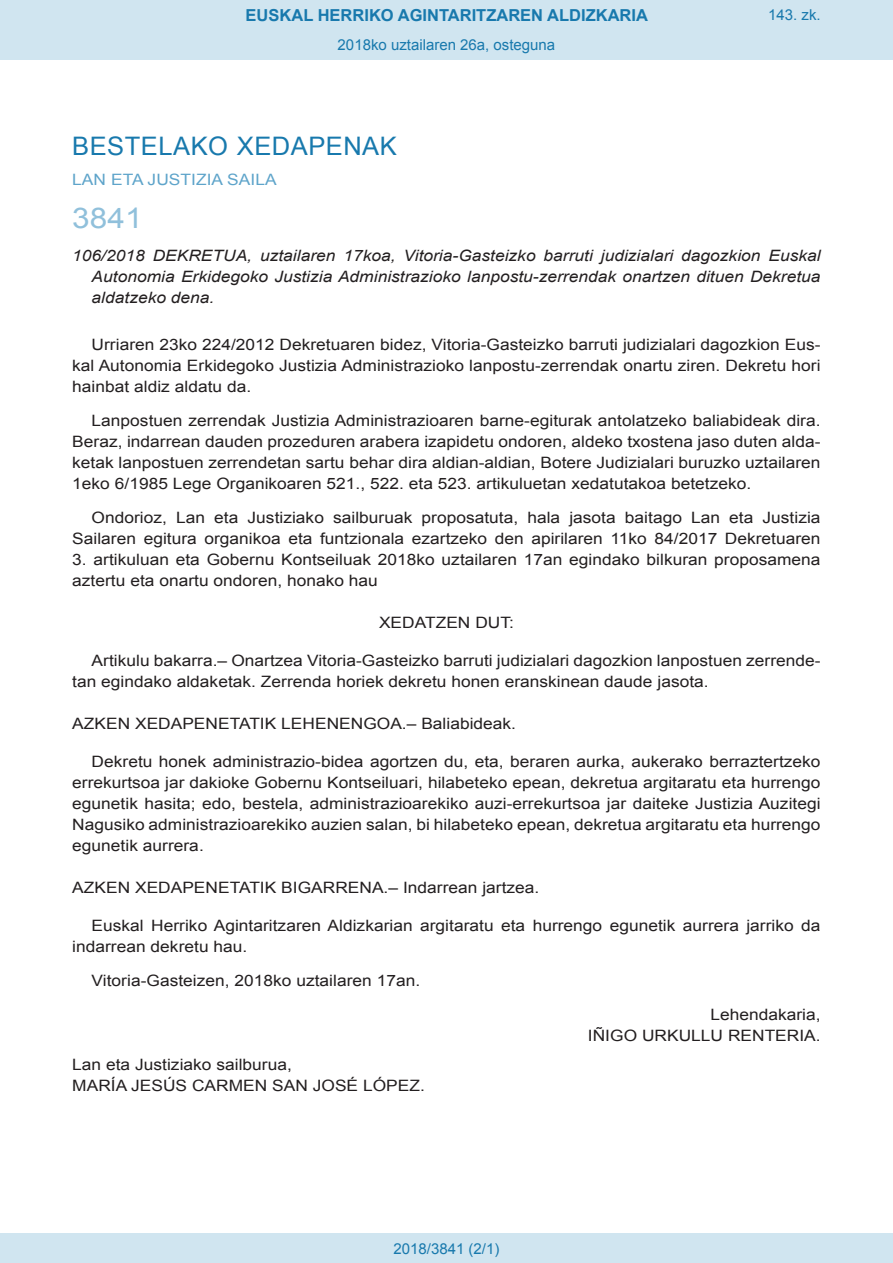
<style>
.page{position:relative;width:893px;height:1263px;background:#fff}
.page>*{position:absolute;margin:0;border:0;box-sizing:border-box;transform-origin:0 0}
.BOPVOrden{font:28.5px "Arial";color:#90c0db;scale:1.11 1}
.BOPVSeccion{font:25.5px "Arial";letter-spacing:.02em;color:#1879ad}
.t1{font:700 16.5px "Arial";color:#1879ad}
.BOPVDetalle{font:15.6px/21px "Arial";color:#231f20;text-align:justify;scale:1.11 1}
.BOPVTitulo{font:italic 15.6px/21px "Arial";color:#231f20;text-align:justify;scale:1.11 1}
.BOPVDisposicionTitul{font:15.6px "Arial";color:#231f20;scale:1.11 1}
.BOPVFirmaLugFec{font:15.6px "Arial";color:#231f20;scale:1.11 1}
.BOPVFirmaNombre{font:15.6px "Arial";color:#231f20;scale:1.11 1}
.BOPVFirmaPuesto{font:15.6px "Arial";color:#231f20;scale:1.11 1}
.BOPVNombreLehen2{font:15.6px "Arial";color:#231f20;scale:1.11 1}
.BOPVOrganismo{font:15.6px "Arial";letter-spacing:.005em;color:#5ea4ca;scale:1.11 1}
.BOPVPuestoLehen2{font:15.6px "Arial";color:#231f20;scale:1.11 1}
.BOPVClave{font:15.6px "Arial";color:#231f20;scale:1.11 1}
.Paginacion_Centro{font:15px "Arial";color:#1879ad}
</style>
<div class="page">
<div style="left:0;top:0;width:893px;height:60px;background:#d0e5f0"></div>
<div style="left:0;top:1233px;width:893px;height:30px;background:#d0e5f0"></div>
<p class="t1" style="left:246px;top:4px;width:404px">EUSKAL HERRIKO AGINTARITZAREN ALDIZKARIA</p>
<p class="Paginacion_Centro" style="left:338px;top:35px;width:219px">2018ko uztailaren 26a, osteguna</p>
<p class="Paginacion_Centro" style="left:768px;top:5px;width:54px">143. zk.</p>
<p class="BOPVSeccion" style="left:72px;top:129px;width:326px">BESTELAKO XEDAPENAK</p>
<p class="BOPVOrganismo" style="left:72px;top:169px;width:186px">LAN ETA JUSTIZIA SAILA</p>
<p class="BOPVOrden" style="left:72px;top:199px;width:65px">3841</p>
<p class="BOPVTitulo" style="left:92px;top:246px;width:658px;text-indent:-19px">106/2018 DEKRETUA, uztailaren 17koa, Vitoria-Gasteizko barruti judizialari dagozkion Euskal Autonomia Erkidegoko Justizia Administrazioko lanpostu-zerrendak onartzen dituen Dekretua aldatzeko dena.</p>
<p class="BOPVDetalle" style="left:72px;top:334px;width:676px;text-indent:19px">Urriaren 23ko 224/2012 Dekretuaren bidez, Vitoria-Gasteizko barruti judizialari dagozkion Eus&shy;kal Autonomia Erkidegoko Justizia Administrazioko lanpostu-zerrendak onartu ziren. Dekretu hori hainbat aldiz aldatu da.</p>
<p class="BOPVDetalle" style="left:72px;top:410px;width:676px;text-indent:19px">Lanpostuen zerrendak Justizia Administrazioaren barne-egiturak antolatzeko baliabideak dira.<br>Beraz, indarrean dauden prozeduren arabera izapidetu ondoren, aldeko txostena jaso duten alda&shy;ketak lanpostuen zerrendetan sartu behar dira aldian-aldian, Botere Judizialari buruzko uztailaren 1eko 6/1985 Lege Organikoaren 521., 522. eta 523. artikuluetan xedatutakoa betetzeko.</p>
<p class="BOPVDetalle" style="left:72px;top:507px;width:676px;text-align:right">Ondorioz, Lan eta Justiziako sailburuak proposatuta, hala jasota baitago Lan eta Justizia<br>Sailaren egitura organikoa eta funtzionala ezartzeko den apirilaren 11ko 84/2017 Dekretuaren</p>
<p class="BOPVDetalle" style="left:72px;top:549px;width:676px">3. artikuluan eta Gobernu Kontseiluak 2018ko uztailaren 17an egindako bilkuran proposamena aztertu eta onartu ondoren, honako hau</p>
<p class="BOPVClave" style="left:379px;top:612px;width:123px">XEDATZEN DUT:</p>
<p class="BOPVDetalle" style="left:72px;top:650px;width:676px;text-indent:19px">Artikulu bakarra.– Onartzea Vitoria-Gasteizko barruti judizialari dagozkion lanpostuen zerrende&shy;tan egindako aldaketak. Zerrenda horiek dekretu honen eranskinean daude jasota.</p>
<p class="BOPVDisposicionTitul" style="left:72px;top:713px;width:401px">AZKEN XEDAPENETATIK LEHENENGOA.– Baliabideak.</p>
<p class="BOPVDetalle" style="left:72px;top:751px;width:676px;text-indent:19px">Dekretu honek administrazio-bidea agortzen du, eta, beraren aurka, aukerako berraztertzeko errekurtsoa jar dakioke Gobernu Kontseiluari, hilabeteko epean, dekretua argitaratu eta hurrengo egunetik hasita; edo, bestela, administrazioarekiko auzi-errekurtsoa jar daiteke Justizia Auzitegi Nagusiko administrazioarekiko auzien salan, bi hilabeteko epean, dekretua argitaratu eta hurrengo egunetik aurrera.</p>
<p class="BOPVDisposicionTitul" style="left:72px;top:878px;width:422px">AZKEN XEDAPENETATIK BIGARRENA.– Indarrean jartzea.</p>
<p class="BOPVDetalle" style="left:72px;top:915px;width:676px;text-indent:19px">Euskal Herriko Agintaritzaren Aldizkarian argitaratu eta hurrengo egunetik aurrera jarriko da indarrean dekretu hau.</p>
<p class="BOPVFirmaLugFec" style="left:92px;top:970px;width:297px">Vitoria-Gasteizen, 2018ko uztailaren 17an.</p>
<p class="BOPVPuestoLehen2" style="left:710px;top:1004px;width:101px">Lehendakaria,</p>
<p class="BOPVNombreLehen2" style="left:588px;top:1025px;width:211px">IÑIGO URKULLU RENTERIA.</p>
<p class="BOPVFirmaPuesto" style="left:72px;top:1055px;width:199px">Lan eta Justiziako sailburua,</p>
<p class="BOPVFirmaNombre" style="left:72px;top:1076px;width:319px">MARÍA JESÚS CARMEN SAN JOSÉ LÓPEZ.</p>
<p class="Paginacion_Centro" style="left:393px;top:1238px;width:107px">2018/3841 (2/1)</p>
</div>
